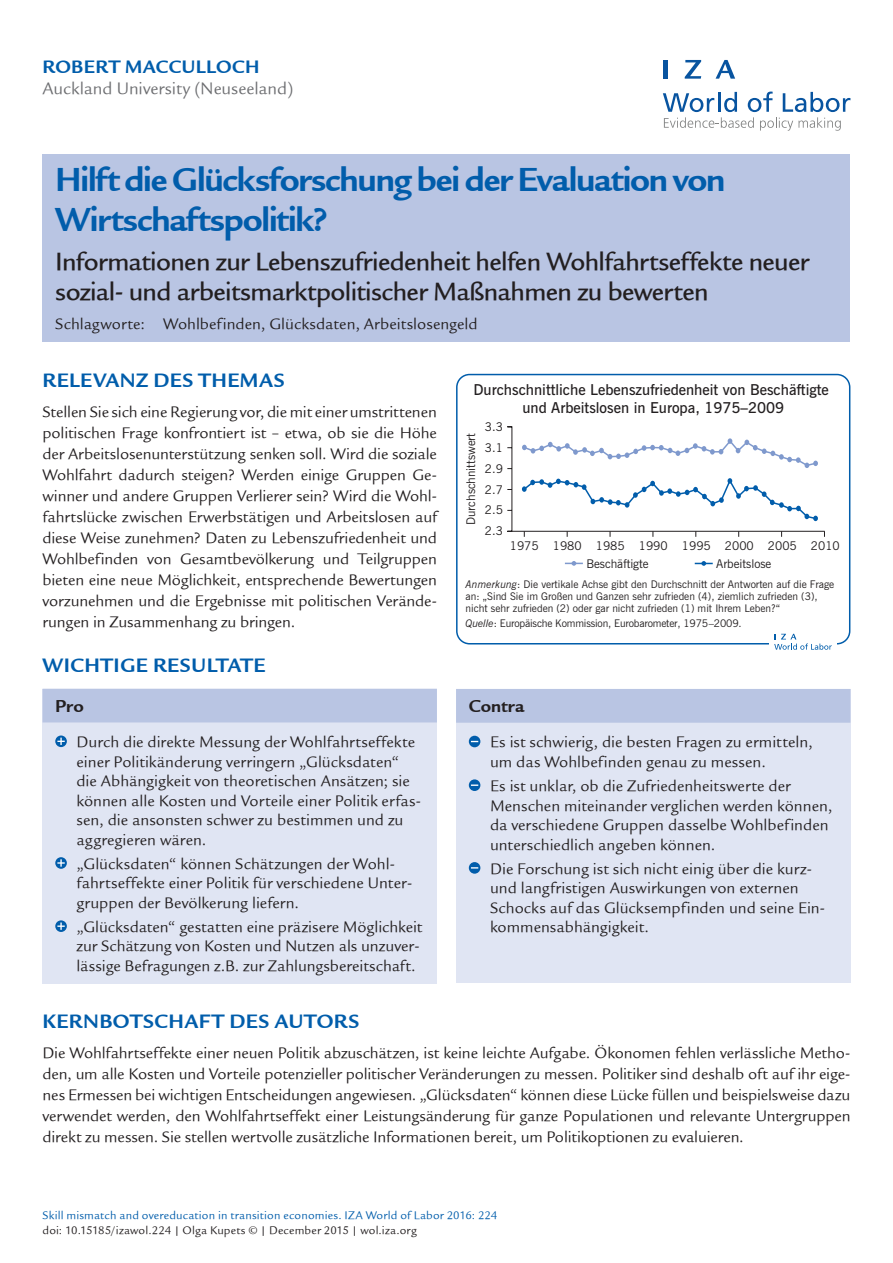
<style>
.page{position:relative;width:893px;height:1263px;background:#fff}
.page>*{position:absolute;margin:0;border:0;box-sizing:border-box;transform-origin:0 0}
.t1{font:36px/40.5px "Legacy Sans ITCTT Bold";letter-spacing:-.035em;color:#015dab}
.t2{font:27px/30px "Legacy Sans Md ITCTT Medium";letter-spacing:-.02em;color:#231f20}
.t3{font:21px "Legacy Sans ITCTT Bold";letter-spacing:.02em;color:#015dab}
.t4{font:19.5px "Legacy Sans ITCTT Bold";letter-spacing:.02em;color:#015dab}
.t5{font:18.75px "Legacy Sans ITCTT Bold";color:#231f20}
.t6{font:18px "Legacy Sans ITCTT Book";color:#6c6d70}
.t7{font:16.5px/19.5px "Legacy Sans ITCTT Book";color:#231f20}
.t8{font:600 15px/18px "News Gothic BT";color:#231f20;text-align:center}
.t9{font:12px/20.9px "News Gothic BT";color:#231f20;text-align:justify}
.t10{font:12px "Legacy Sans ITCTT Book";letter-spacing:.015em;color:#015dab}
.t11{font:12px "Legacy Sans ITCTT Book";letter-spacing:.015em;color:#231f20}
.t12{font:10.5px/12px "News Gothic BT";color:#231f20}
.s1{font-style:italic}
</style>
<div class="page">
<svg style="left:663px;top:92px;width:187px;height:39px"></svg>
<hr style="left:664px;top:60px;width:4px;height:19px;background:#0854a0">
<svg style="left:685px;top:60px;width:16px;height:19px"></svg>
<svg style="left:716px;top:60px;width:19px;height:19px"></svg>
<div style="left:43px;top:154px;width:807px;height:188px;background:#b9c5e3"></div>
<div style="left:43px;top:689px;width:394px;height:294px;background:#e0e5f3"></div>
<div style="left:43px;top:689px;width:394px;height:33px;background:#b9c5e3"></div>
<svg style="left:55px;top:735px;width:12px;height:12px"></svg>
<svg style="left:57px;top:738px;width:8px;height:7px"></svg>
<svg style="left:55px;top:857px;width:12px;height:12px"></svg>
<svg style="left:57px;top:859px;width:8px;height:8px"></svg>
<svg style="left:55px;top:920px;width:12px;height:12px"></svg>
<svg style="left:57px;top:922px;width:8px;height:8px"></svg>
<div style="left:456px;top:689px;width:394px;height:294px;background:#e0e5f3"></div>
<div style="left:456px;top:689px;width:394px;height:34px;background:#b9c5e3"></div>
<svg style="left:469px;top:736px;width:11px;height:11px"></svg>
<div style="left:469px;top:779px;width:11px;height:12px;background:#015dab;border-radius:50%"></div>
<svg style="left:471px;top:784px;width:7px;height:2px"></svg>
<svg style="left:469px;top:862px;width:11px;height:12px"></svg>
<div style="left:456px;top:374px;width:394px;height:270px;border:2px solid #015dab;border-radius:13px"></div>
<svg style="left:565px;top:561px;width:18px;height:5px"></svg>
<svg style="left:695px;top:561px;width:18px;height:5px"></svg>
<svg style="left:507px;top:426px;width:318px;height:111px"></svg>
<div style="left:769px;top:628px;width:68px;height:27px;background:#fff"></div>
<svg style="left:774px;top:634px;width:58px;height:16px"></svg>
<p class="t4" style="left:43px;top:55px;width:219px">ROBERT MACCULLOCH</p>
<p class="t6" style="left:43px;top:79px;width:252px">Auckland University (Neuseeland)</p>
<h1 class="t1" style="left:55px;top:159px;width:672px">Hilft die Glücksforschung bei der Evaluation von<br>Wirtschaftspolitik?</h1>
<h2 class="t2" style="left:55px;top:246px;width:756px">Informationen zur Lebenszufriedenheit helfen Wohlfahrtseffekte neuer sozial- und arbeitsmarktpolitischer Maßnahmen zu bewerten</h2>
<p class="t7" style="left:55px;top:314px;width:424px">Schlagworte: Wohlbefinden, Glücksdaten, Arbeitslosengeld</p>
<p class="t3" style="left:43px;top:368px;width:244px">RELEVANZ DES THEMAS</p>
<p class="t7" style="left:43px;top:401px;width:396px;line-height:21px;text-align:justify">Stellen Sie sich eine Regierung vor, die mit einer umstrittenen politischen Frage konfrontiert ist – etwa, ob sie die Höhe der Arbeitslosenunterstützung senken soll. Wird die soziale Wohlfahrt dadurch steigen? Werden einige Gruppen Ge&shy;winner und andere Gruppen Verlierer sein? Wird die Wohl&shy;fahrtslücke zwischen Erwerbstätigen und Arbeitslosen auf diese Weise zunehmen? Daten zu Lebenszufriedenheit und Wohlbefinden von Gesamtbevölkerung und Teilgruppen bieten eine neue Möglichkeit, entsprechende Bewertungen vorzunehmen und die Ergebnisse mit politischen Verände&shy;rungen in Zusammenhang zu bringen.</p>
<p class="t3" style="left:43px;top:653px;width:225px">WICHTIGE RESULTATE</p>
<p class="t5" style="left:55px;top:695px;width:30px">Pro</p>
<p class="t7" style="left:77px;top:732px;width:346px">Durch die direkte Messung der Wohlfahrtseffekte einer Politikänderung verringern „Glücksdaten“ die Abhängigkeit von theoretischen Ansätzen; sie können alle Kosten und Vorteile einer Politik erfas&shy;sen, die ansonsten schwer zu bestimmen und zu aggregieren wären.</p>
<p class="t7" style="left:77px;top:854px;width:337px">„Glücksdaten“ können Schätzungen der Wohl&shy;fahrtseffekte einer Politik für verschiedene Unter&shy;gruppen der Bevölkerung liefern.</p>
<p class="t7" style="left:77px;top:917px;width:347px">„Glücksdaten“ gestatten eine präzisere Möglichkeit zur Schätzung von Kosten und Nutzen als unzuver&shy;lässige Befragungen z.B. zur Zahlungsbereitschaft.</p>
<p class="t8" style="left:473px;top:382px;width:357px">Durchschnittliche Lebenszufriedenheit von Beschäftigte und Arbeitslosen in Europa, 1975–2009</p>
<p class="t9" style="left:461px;top:525px;width:94px;rotate:-90deg">Durchschnittswert</p>
<p class="t9" style="left:485px;top:417px;width:20px">3.3<br>3.1<br>2.9</p>
<p class="t9" style="left:485px;top:480px;width:20px">2.7<br>2.5</p>
<p class="t9" style="left:485px;top:521px;width:20px">2.3</p>
<p class="t9" style="left:510px;top:536px;width:331px">1975 1980 1985 1990 1995 2000 2005 2010</p>
<p class="t9" style="left:586px;top:554px;width:64px">Beschäftigte</p>
<p class="t9" style="left:716px;top:554px;width:57px">Arbeitslose</p>
<p class="t12" style="left:466px;top:578px;width:370px"><span class="s1">Anmerkung</span>: Die vertikale Achse gibt den Durchschnitt der Antworten auf die Frage an: „Sind Sie im Großen und Ganzen sehr zufrieden (4), ziemlich zufrieden (3), nicht sehr zufrieden (2) oder gar nicht zufrieden (1) mit Ihrem Leben?“</p>
<p class="t12" style="left:466px;top:617px;width:278px"><span class="s1">Quelle</span>: Europäische Kommission, Eurobarometer, 1975–2009.</p>
<p class="t5" style="left:469px;top:695px;width:57px">Contra</p>
<p class="t7" style="left:490px;top:732px;width:324px">Es ist schwierig, die besten Fragen zu ermitteln, um das Wohlbefinden genau zu messen.</p>
<p class="t7" style="left:490px;top:776px;width:344px">Es ist unklar, ob die Zufriedenheitswerte der Menschen miteinander verglichen werden können, da verschiedene Gruppen dasselbe Wohlbefinden unterschiedlich angeben können.</p>
<p class="t7" style="left:490px;top:859px;width:337px">Die Forschung ist sich nicht einig über die kurz&shy;und langfristigen Auswirkungen von externen Schocks auf das Glücksempfinden und seine Ein&shy;kommensabhängigkeit.</p>
<p class="t3" style="left:43px;top:1010px;width:319px">KERNBOTSCHAFT DES AUTORS</p>
<p class="t7" style="left:43px;top:1042px;width:809px;line-height:21px;text-align:justify">Die Wohlfahrtseffekte einer neuen Politik abzuschätzen, ist keine leichte Aufgabe. Ökonomen fehlen verlässliche Metho&shy;den, um alle Kosten und Vorteile potenzieller politischer Veränderungen zu messen. Politiker sind deshalb oft auf ihr eige&shy;nes Ermessen bei wichtigen Entscheidungen angewiesen. „Glücksdaten“ können diese Lücke füllen und beispielsweise dazu verwendet werden, den Wohlfahrtseffekt einer Leistungsänderung für ganze Populationen und relevante Untergruppen direkt zu messen. Sie stellen wertvolle zusätzliche Informationen bereit, um Politikoptionen zu evaluieren.</p>
<p class="t10" style="left:43px;top:1209px;width:456px">Skill mismatch and overeducation in transition economies. IZA World of Labor 2016: 224</p>
<p class="t11" style="left:43px;top:1224px;width:376px">doi: 10.15185/izawol.224 | Olga Kupets © | December 2015 | wol.iza.org</p>
</div>
